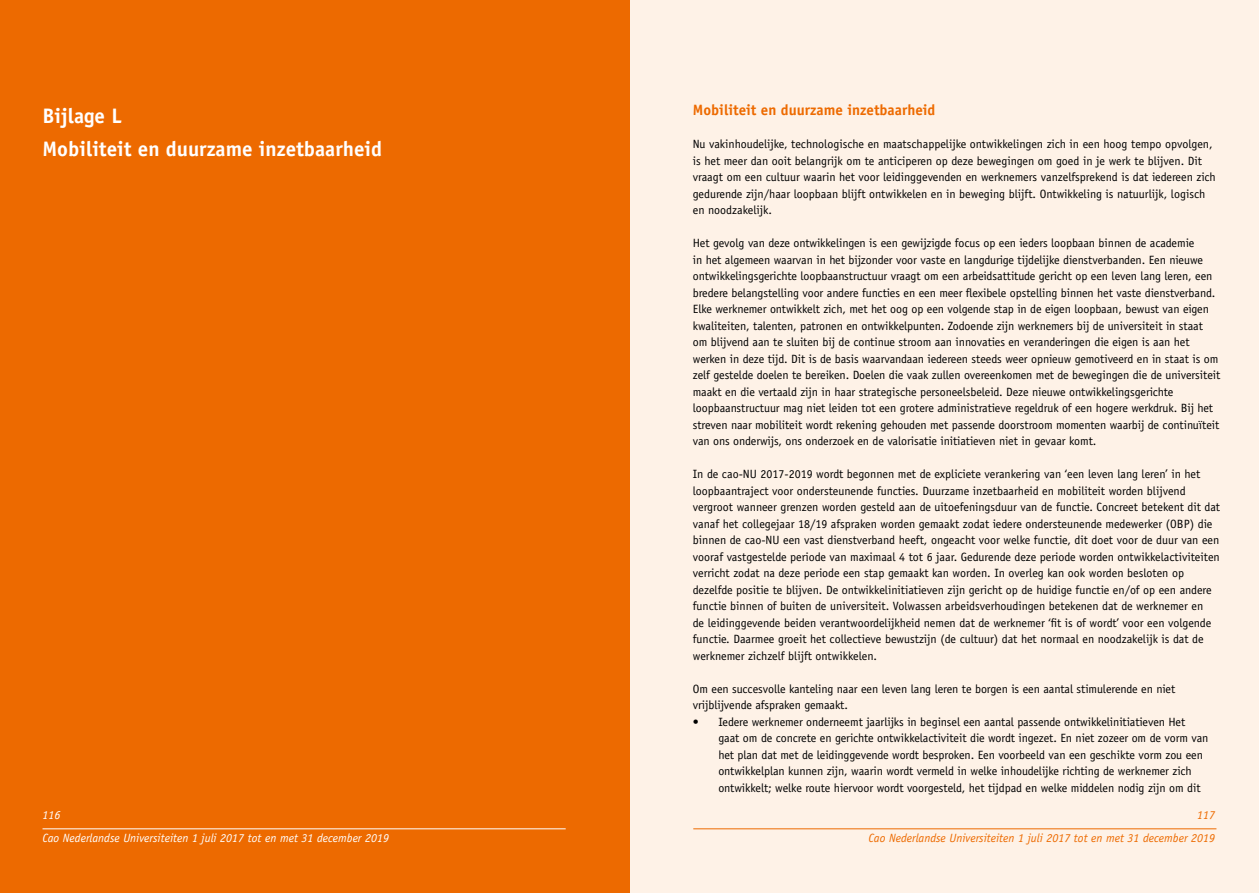
<style>
.page{position:relative;width:1259px;height:893px;background:#fff}
.page>*{position:absolute;margin:0;border:0;box-sizing:border-box;transform-origin:0 0}
.t1{font:700 21px/33px "Officina Sans";color:#fff}
.t2{font:700 15px "Officina Sans";color:#ed6a00}
.t3{font:12px/16.5px "Officina Sans";letter-spacing:-.005em;color:#000}
.t4{font:italic 12px "Officina Sans";color:#ed6a00}
.t5{font:italic 12px "Officina Sans";color:#fff}
</style>
<div class="page">
<div style="left:629px;top:0;width:630px;height:893px;background:#fef2e7"></div>
<hr style="left:693px;top:828px;width:523px;height:1px;background:#ed6a00">
<div style="left:0;top:0;width:629px;height:893px;background:#ed6a00"></div>
<hr style="left:43px;top:828px;width:523px;height:1px;background:#fff">
<h1 class="t1" style="left:43px;top:99px;width:341px">Bijlage L<br>Mobiliteit en duurzame inzetbaarheid</h1>
<p class="t2" style="left:693px;top:101px;width:244px">Mobiliteit en duurzame inzetbaarheid</p>
<p class="t3" style="left:693px;top:136px;width:524px">Nu vakinhoudelijke, technologische en maatschappelijke ontwikkelingen zich in een hoog tempo opvolgen, is het meer dan ooit belangrijk om te anticiperen op deze bewegingen om goed in je werk te blijven. Dit vraagt om een cultuur waarin het voor leidinggevenden en werknemers vanzelfsprekend is dat iedereen zich gedurende zijn/haar loopbaan blijft ontwikkelen en in beweging blijft. Ontwikkeling is natuurlijk, logisch en noodzakelijk.</p>
<p class="t3" style="left:693px;top:235px;width:529px">Het gevolg van deze ontwikkelingen is een gewijzigde focus op een ieders loopbaan binnen de academie<br>in het algemeen waarvan in het bijzonder voor vaste en langdurige tijdelijke dienstverbanden. Een nieuwe ontwikkelingsgerichte loopbaanstructuur vraagt om een arbeidsattitude gericht op een leven lang leren, een bredere belangstelling voor andere functies en een meer flexibele opstelling binnen het vaste dienstverband.<br>Elke werknemer ontwikkelt zich, met het oog op een volgende stap in de eigen loopbaan, bewust van eigen kwaliteiten, talenten, patronen en ontwikkelpunten. Zodoende zijn werknemers bij de universiteit in staat om blijvend aan te sluiten bij de continue stroom aan innovaties en veranderingen die eigen is aan het werken in deze tijd. Dit is de basis waarvandaan iedereen steeds weer opnieuw gemotiveerd en in staat is om zelf gestelde doelen te bereiken. Doelen die vaak zullen overeenkomen met de bewegingen die de universiteit maakt en die vertaald zijn in haar strategische personeelsbeleid. Deze nieuwe ontwikkelingsgerichte loopbaanstructuur mag niet leiden tot een grotere administratieve regeldruk of een hogere werkdruk. Bij het streven naar mobiliteit wordt rekening gehouden met passende doorstroom momenten waarbij de continuïteit van ons onderwijs, ons onderzoek en de valorisatie initiatieven niet in gevaar komt.</p>
<p class="t3" style="left:693px;top:466px;width:529px">In de cao-NU 2017-2019 wordt begonnen met de expliciete verankering van ‘een leven lang leren’ in het loopbaantraject voor ondersteunende functies. Duurzame inzetbaarheid en mobiliteit worden blijvend vergroot wanneer grenzen worden gesteld aan de uitoefeningsduur van de functie. Concreet betekent dit dat vanaf het collegejaar 18/19 afspraken worden gemaakt zodat iedere ondersteunende medewerker (OBP) die binnen de cao-NU een vast dienstverband heeft, ongeacht voor welke functie, dit doet voor de duur van een vooraf vastgestelde periode van maximaal 4 tot 6 jaar. Gedurende deze periode worden ontwikkelactiviteiten verricht zodat na deze periode een stap gemaakt kan worden. In overleg kan ook worden besloten op dezelfde positie te blijven. De ontwikkelinitiatieven zijn gericht op de huidige functie en/of op een andere functie binnen of buiten de universiteit. Volwassen arbeidsverhoudingen betekenen dat de werknemer en<br>de leidinggevende beiden verantwoordelijkheid nemen dat de werknemer ‘fit is of wordt’ voor een volgende functie. Daarmee groeit het collectieve bewustzijn (de cultuur) dat het normaal en noodzakelijk is dat de werknemer zichzelf blijft ontwikkelen.</p>
<p class="t3" style="left:693px;top:681px;width:484px">Om een succesvolle kanteling naar een leven lang leren te borgen is een aantal stimulerende en niet vrijblijvende afspraken gemaakt.</p>
<p class="t3" style="left:718px;top:714px;width:491px;text-indent:-26px">• Iedere werknemer onderneemt jaarlijks in beginsel een aantal passende ontwikkelinitiatieven Het gaat om de concrete en gerichte ontwikkelactiviteit die wordt ingezet. En niet zozeer om de vorm van het plan dat met de leidinggevende wordt besproken. Een voorbeeld van een geschikte vorm zou een ontwikkelplan kunnen zijn, waarin wordt vermeld in welke inhoudelijke richting de werknemer zich ontwikkelt; welke route hiervoor wordt voorgesteld, het tijdpad en welke middelen nodig zijn om dit</p>
<p class="t5" style="left:43px;top:808px;width:19px">116</p>
<p class="t5" style="left:43px;top:831px;width:348px">Cao Nederlandse Universiteiten 1 juli 2017 tot en met 31 december 2019</p>
<p class="t4" style="left:1197px;top:808px;width:19px">117</p>
<p class="t4" style="left:868px;top:831px;width:348px">Cao Nederlandse Universiteiten 1 juli 2017 tot en met 31 december 2019</p>
</div>
